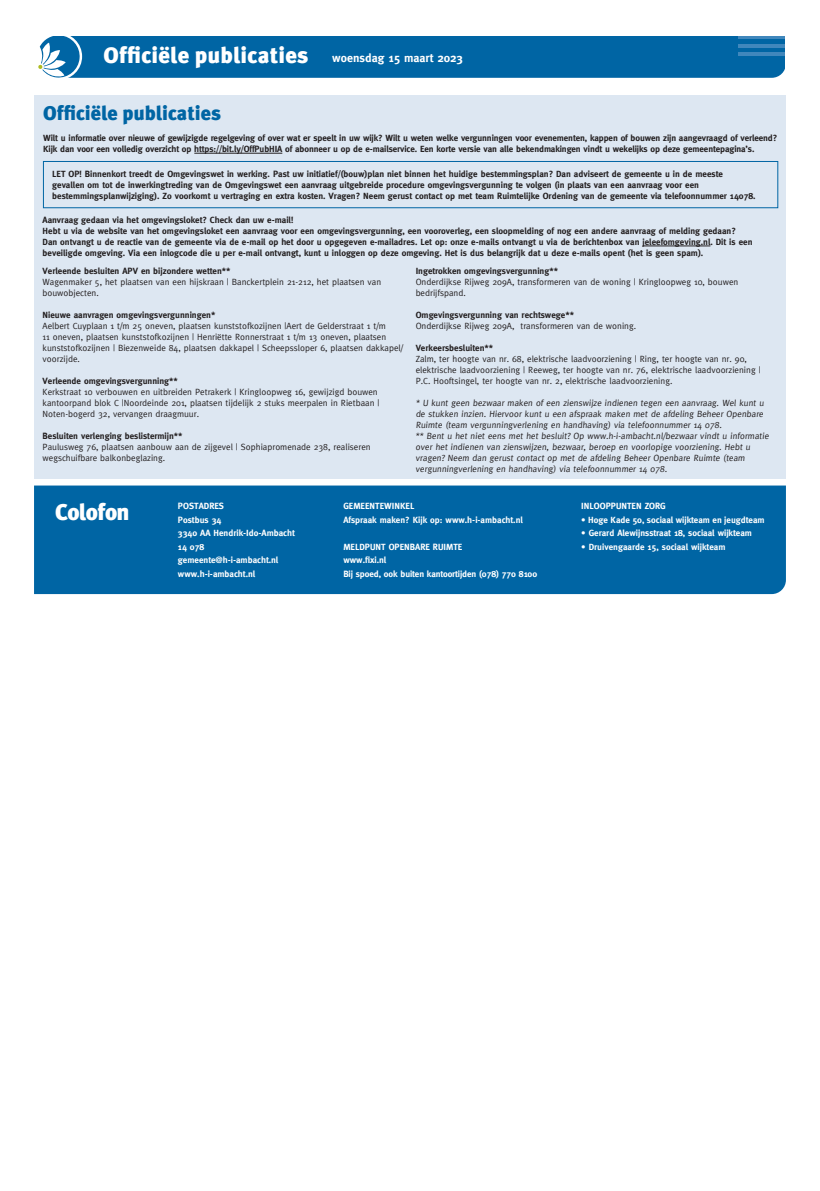
<style>
.page{position:relative;width:820px;height:1191px;background:#fff}
.page>*{position:absolute;margin:0;border:0;box-sizing:border-box;transform-origin:0 0}
.t1{font:900 23px "Meta Plus";letter-spacing:-.025em;color:#fff}
.t2{font:900 22.5px "Meta Plus";letter-spacing:.01em;color:#fff}
.t3{font:900 20px "Meta Plus";color:#0065a4}
.t4{font:700 9px/11px "Meta";color:#231f20}
.t5{font:9px/11px "Meta";color:#231f20}
.t6{font:700 9px/13.5px "Meta";color:#fff}
.s1{font-family:"Meta";font-weight:700;font-size:12px}
</style>
<div class="page">
<svg style="left:38px;top:36px;width:747px;height:42px;background:#086aa7"></svg>
<div style="left:34px;top:485px;width:751px;height:109px;background:#0065a4"></div>
<div style="left:34px;top:95px;width:751px;height:383px;background:#dde7f2"></div>
<hr style="left:194px;top:153px;width:88px;height:1px;background:#231f20">
<hr style="left:642px;top:246px;width:68px;height:1px;background:#231f20">
<div style="left:43px;top:161px;width:734px;height:47px;border:1px solid #0065a4"></div>
<h2 class="t2" style="left:103px;top:45px;width:361px">Officiële publicaties <span class="s1">woensdag 15 maart 2023</span></h2>
<h3 class="t3" style="left:43px;top:104px;width:179px">Officiële publicaties</h3>
<p class="t4" style="left:43px;top:132px;width:735px">Wilt u informatie over nieuwe of gewijzigde regelgeving of over wat er speelt in uw wijk? Wilt u weten welke vergunningen voor evenementen, kappen of bouwen zijn aangevraagd of verleend?<br>Kijk dan voor een volledig overzicht op https://bit.ly/OffPubHIA of abonneer u op de e-mailservice. Een korte versie van alle bekendmakingen vindt u wekelijks op deze gemeentepagina’s.</p>
<p class="t4" style="left:52px;top:168px;width:704px">LET OP! Binnenkort treedt de Omgevingswet in werking. Past uw initiatief/(bouw)plan niet binnen het huidige bestemmingsplan? Dan adviseert de gemeente u in de meeste gevallen om tot de inwerkingtreding van de Omgevingswet een aanvraag uitgebreide procedure omgevingsvergunning te volgen (in plaats van een aanvraag voor een bestemmingsplanwijziging). Zo voorkomt u vertraging en extra kosten. Vragen? Neem gerust contact op met team Ruimtelijke Ordening van de gemeente via telefoonnummer 14078.</p>
<p class="t4" style="left:43px;top:214px;width:711px">Aanvraag gedaan via het omgevingsloket? Check dan uw e-mail!<br>Hebt u via de website van het omgevingsloket een aanvraag voor een omgevingsvergunning, een vooroverleg, een sloopmelding of nog een andere aanvraag of melding gedaan?<br>Dan ontvangt u de reactie van de gemeente via de e-mail op het door u opgegeven e-mailadres. Let op: onze e-mails ontvangt u via de berichtenbox van jeleefomgeving.nl. Dit is een beveiligde omgeving. Via een inlogcode die u per e-mail ontvangt, kunt u inloggen op deze omgeving. Het is dus belangrijk dat u deze e-mails opent (het is geen spam).</p>
<p class="t4" style="left:43px;top:265px;width:189px">Verleende besluiten APV en bijzondere wetten**</p>
<p class="t5" style="left:43px;top:276px;width:340px">Wagenmaker 5, het plaatsen van een hijskraan | Banckertplein 21-212, het plaatsen van bouwobjecten.</p>
<p class="t4" style="left:43px;top:309px;width:174px">Nieuwe aanvragen omgevingsvergunningen*</p>
<p class="t5" style="left:43px;top:320px;width:362px">Aelbert Cuyplaan 1 t/m 25 oneven, plaatsen kunststofkozijnen |Aert de Gelderstraat 1 t/m<br>11 oneven, plaatsen kunststofkozijnen | Henriëtte Ronnerstraat 1 t/m 13 oneven, plaatsen kunststofkozijnen | Biezenweide 84, plaatsen dakkapel | Scheepssloper 6, plaatsen dakkapel/ voorzijde.</p>
<p class="t4" style="left:43px;top:375px;width:137px">Verleende omgevingsvergunning**</p>
<p class="t5" style="left:43px;top:386px;width:338px">Kerkstraat 10 verbouwen en uitbreiden Petrakerk | Kringloopweg 16, gewijzigd bouwen kantoorpand blok C |Noordeinde 201, plaatsen tijdelijk 2 stuks meerpalen in Rietbaan |<br>Noten-bogerd 32, vervangen draagmuur.</p>
<p class="t4" style="left:43px;top:430px;width:141px">Besluiten verlenging beslistermijn**</p>
<p class="t5" style="left:43px;top:441px;width:329px">Paulusweg 76, plaatsen aanbouw aan de zijgevel | Sophiapromenade 238, realiseren wegschuifbare balkonbeglazing.</p>
<p class="t4" style="left:415px;top:265px;width:144px">Ingetrokken omgevingsvergunning**</p>
<p class="t5" style="left:415px;top:276px;width:324px">Onderdijkse Rijweg 209A, transformeren van de woning | Kringloopweg 10, bouwen bedrijfspand.</p>
<p class="t4" style="left:415px;top:309px;width:160px">Omgevingsvergunning van rechtswege**</p>
<p class="t5" style="left:415px;top:320px;width:222px">Onderdijkse Rijweg 209A, transformeren van de woning.</p>
<p class="t4" style="left:415px;top:342px;width:79px">Verkeersbesluiten**</p>
<p class="t5" style="left:415px;top:353px;width:346px">Zalm, ter hoogte van nr. 68, elektrische laadvoorziening | Ring, ter hoogte van nr. 90, elektrische laadvoorziening | Reeweg, ter hoogte van nr. 76, elektrische laadvoorziening |<br>P.C. Hooftsingel, ter hoogte van nr. 2, elektrische laadvoorziening.</p>
<p class="t5" style="left:415px;top:397px;width:355px">* U kunt geen bezwaar maken of een zienswijze indienen tegen een aanvraag. Wel kunt u de stukken inzien. Hiervoor kunt u een afspraak maken met de afdeling Beheer Openbare Ruimte (team vergunningverlening en handhaving) via telefoonnummer 14 078.<br>** Bent u het niet eens met het besluit? Op www.h-i-ambacht.nl/bezwaar vindt u informatie over het indienen van zienswijzen, bezwaar, beroep en voorlopige voorziening. Hebt u vragen? Neem dan gerust contact op met de afdeling Beheer Openbare Ruimte (team vergunningverlening en handhaving) via telefoonnummer 14 078.</p>
<h1 class="t1" style="left:55px;top:501px;width:76px">Colofon</h1>
<p class="t6" style="left:178px;top:499px;width:118px">POSTADRES<br>Postbus 34<br>3340 AA Hendrik-Ido-Ambacht<br>14 078 gemeente@h-i-ambacht.nl www.h-i-ambacht.nl</p>
<p class="t6" style="left:343px;top:499px;width:181px">GEMEENTEWINKEL<br>Afspraak maken? Kijk op: www.h-i-ambacht.nl</p>
<p class="t6" style="left:343px;top:540px;width:195px">MELDPUNT OPENBARE RUIMTE<br>www.fixi.nl<br>Bij spoed, ook buiten kantoortijden (078) 770 8100</p>
<p class="t6" style="left:581px;top:499px;width:86px">INLOOPPUNTEN ZORG</p>
<p class="t6" style="left:581px;top:513px;width:185px">• Hoge Kade 50, sociaal wijkteam en jeugdteam</p>
<p class="t6" style="left:581px;top:526px;width:172px">• Gerard Alewijnsstraat 18, sociaal wijkteam</p>
<p class="t6" style="left:581px;top:540px;width:146px">• Druivengaarde 15, sociaal wijkteam</p>
</div>
